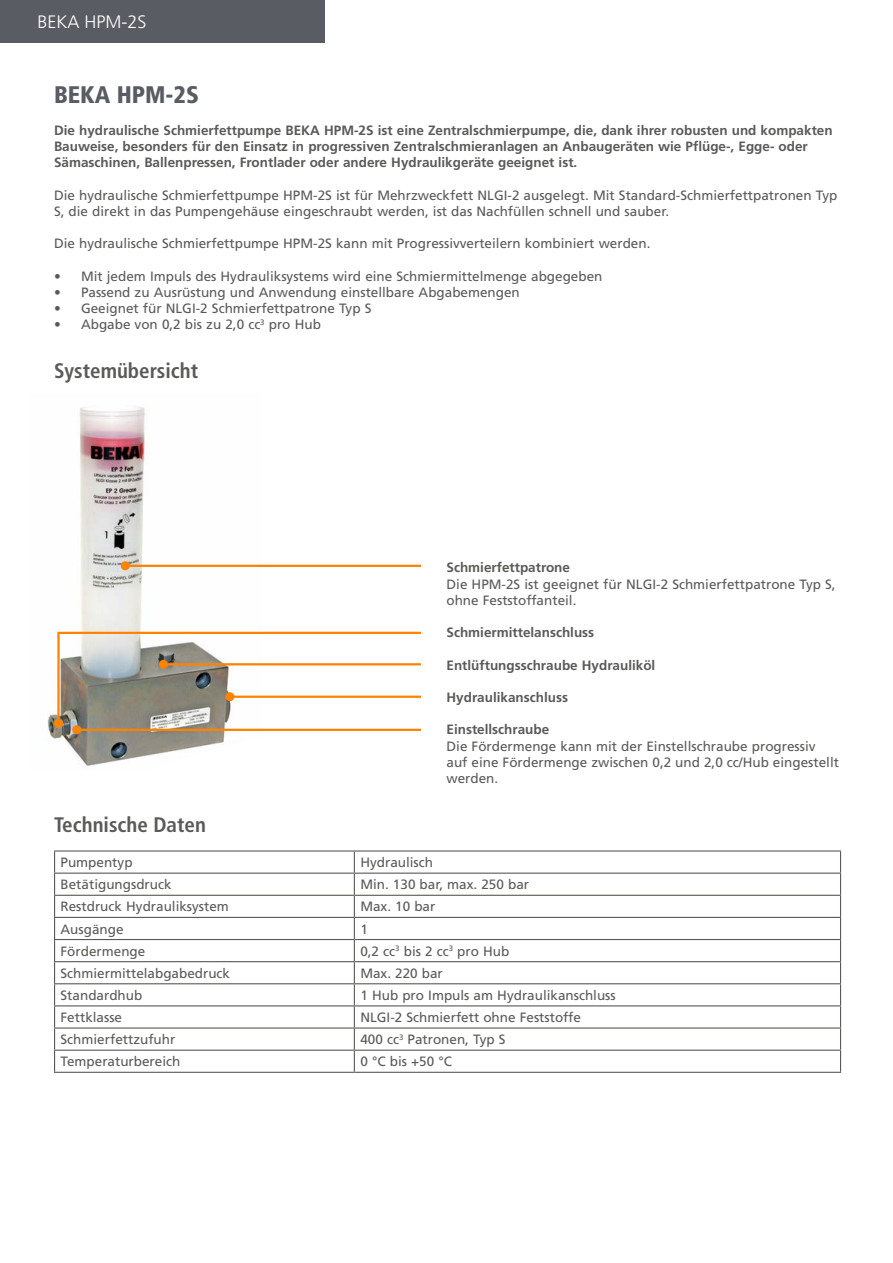
<style>
.page{position:relative;width:893px;height:1263px;background:#fff}
.page>*{position:absolute;margin:0;border:0;box-sizing:border-box;transform-origin:0 0}
.t1{font:900 condensed 24px "Frutiger LT Std";color:#5a5c63}
.t2{font:700 condensed 21px "Frutiger LT Std";color:#5a5a59}
.t3{font:300 18px "Frutiger LT Std";color:#fff}
.t4{font:13.5px/16.2px "Frutiger LT Std";color:#5a5a59}
.t5{font:700 13.5px/16.2px "Frutiger LT Std";color:#5a5a59}
</style>
<div class="page">
<img style="left:47px;top:406px;width:214px;height:360px">
<svg style="left:56px;top:631px;width:365px;height:95px"></svg>
<div style="left:54px;top:719px;width:9px;height:9px;background:#ff8300;border-radius:50%"></div>
<hr style="left:77px;top:729px;width:344px;height:2px;background:#ff8300">
<div style="left:72px;top:725px;width:9px;height:9px;background:#ff8300;border-radius:50%"></div>
<hr style="left:125px;top:565px;width:296px;height:2px;background:#ff8300">
<div style="left:121px;top:561px;width:9px;height:9px;background:#ff8300;border-radius:50%"></div>
<hr style="left:164px;top:663px;width:257px;height:2px;background:#ff8300">
<div style="left:159px;top:660px;width:9px;height:9px;background:#ff8300;border-radius:50%"></div>
<hr style="left:230px;top:696px;width:191px;height:2px;background:#ff8300">
<div style="left:225px;top:692px;width:9px;height:9px;background:#ff8300;border-radius:50%"></div>
<hr style="left:54px;top:850px;width:300px;height:1px;background:#5a5a59">
<hr style="left:354px;top:850px;width:487px;height:1px;background:#5a5a59">
<hr style="left:54px;top:872px;width:300px;height:2px;background:#5a5a59">
<hr style="left:354px;top:872px;width:487px;height:2px;background:#5a5a59">
<hr style="left:54px;top:895px;width:300px;height:1px;background:#5a5a59">
<hr style="left:354px;top:895px;width:487px;height:1px;background:#5a5a59">
<hr style="left:54px;top:917px;width:300px;height:1px;background:#5a5a59">
<hr style="left:354px;top:917px;width:487px;height:1px;background:#5a5a59">
<hr style="left:54px;top:939px;width:300px;height:1px;background:#5a5a59">
<hr style="left:354px;top:939px;width:487px;height:1px;background:#5a5a59">
<hr style="left:54px;top:961px;width:300px;height:1px;background:#5a5a59">
<hr style="left:354px;top:961px;width:487px;height:1px;background:#5a5a59">
<hr style="left:54px;top:983px;width:300px;height:1px;background:#5a5a59">
<hr style="left:354px;top:983px;width:487px;height:1px;background:#5a5a59">
<hr style="left:54px;top:1005px;width:300px;height:1px;background:#5a5a59">
<hr style="left:354px;top:1005px;width:487px;height:1px;background:#5a5a59">
<hr style="left:54px;top:1027px;width:300px;height:1px;background:#5a5a59">
<hr style="left:354px;top:1027px;width:487px;height:1px;background:#5a5a59">
<hr style="left:54px;top:1049px;width:300px;height:2px;background:#5a5a59">
<svg style="left:54px;top:851px;width:1px;height:221px"></svg>
<hr style="left:354px;top:1049px;width:487px;height:2px;background:#5a5a59">
<svg style="left:354px;top:851px;width:1px;height:221px"></svg>
<svg style="left:840px;top:851px;width:1px;height:221px"></svg>
<hr style="left:54px;top:1072px;width:300px;height:1px;background:#5a5a59">
<hr style="left:354px;top:1072px;width:487px;height:1px;background:#5a5a59">
<div style="left:0;top:0;width:325px;height:43px;background:#5a5c63"></div>
<h3 class="t3" style="left:38px;top:12px;width:111px">BEKA HPM-2S</h3>
<h1 class="t1" style="left:54px;top:80px;width:146px">BEKA HPM-2S</h1>
<p class="t5" style="left:54px;top:122px;width:780px">Die hydraulische Schmierfettpumpe BEKA HPM-2S ist eine Zentralschmierpumpe, die, dank ihrer robusten und kompakten<br>Bauweise, besonders für den Einsatz in progressiven Zentralschmieranlagen an Anbaugeräten wie Pflüge-, Egge- oder<br>Sämaschinen, Ballenpressen, Frontlader oder andere Hydraulikgeräte geeignet ist.</p>
<p class="t4" style="left:54px;top:187px;width:785px">Die hydraulische Schmierfettpumpe HPM-2S ist für Mehrzweckfett NLGI-2 ausgelegt. Mit Standard-Schmierfettpatronen Typ<br>S, die direkt in das Pumpengehäuse eingeschraubt werden, ist das Nachfüllen schnell und sauber.</p>
<p class="t4" style="left:54px;top:236px;width:598px">Die hydraulische Schmierfettpumpe HPM-2S kann mit Progressivverteilern kombiniert werden.</p>
<p class="t4" style="left:54px;top:268px;width:550px">• Mit jedem Impuls des Hydrauliksystems wird eine Schmiermittelmenge abgegeben</p>
<p class="t4" style="left:54px;top:284px;width:467px">• Passend zu Ausrüstung und Anwendung einstellbare Abgabemengen</p>
<p class="t4" style="left:54px;top:300px;width:319px">• Geeignet für NLGI-2 Schmierfettpatrone Typ S</p>
<p class="t4" style="left:54px;top:317px;width:268px">• Abgabe von 0,2 bis zu 2,0 cc<sup>3</sup> pro Hub</p>
<h2 class="t2" style="left:54px;top:358px;width:146px">Systemübersicht</h2>
<p class="t5" style="left:446px;top:560px;width:125px">Schmierfettpatrone</p>
<p class="t4" style="left:446px;top:576px;width:391px">Die HPM-2S ist geeignet für NLGI-2 Schmierfettpatrone Typ S, ohne Feststoffanteil.</p>
<p class="t5" style="left:446px;top:624px;width:149px">Schmiermittelanschluss</p>
<p class="t5" style="left:446px;top:657px;width:210px">Entlüftungsschraube Hydrauliköl</p>
<p class="t5" style="left:446px;top:689px;width:123px">Hydraulikanschluss</p>
<p class="t5" style="left:446px;top:722px;width:104px">Einstellschraube</p>
<p class="t4" style="left:446px;top:738px;width:394px">Die Fördermenge kann mit der Einstellschraube progressiv auf eine Fördermenge zwischen 0,2 und 2,0 cc/Hub eingestellt werden.</p>
<h2 class="t2" style="left:54px;top:812px;width:153px">Technische Daten</h2>
<p class="t4" style="left:61px;top:854px;width:74px">Pumpentyp</p>
<p class="t4" style="left:360px;top:854px;width:74px">Hydraulisch</p>
<p class="t4" style="left:61px;top:876px;width:113px">Betätigungsdruck</p>
<p class="t4" style="left:360px;top:876px;width:170px">Min. 130 bar, max. 250 bar</p>
<p class="t4" style="left:61px;top:899px;width:170px">Restdruck Hydrauliksystem</p>
<p class="t4" style="left:360px;top:899px;width:77px">Max. 10 bar</p>
<p class="t4" style="left:61px;top:921px;width:65px">Ausgänge</p>
<p class="t4" style="left:360px;top:921px;width:9px">1</p>
<p class="t4" style="left:61px;top:943px;width:86px">Fördermenge</p>
<p class="t4" style="left:360px;top:943px;width:151px">0,2 cc<sup>3</sup> bis 2 cc<sup>3</sup> pro Hub</p>
<p class="t4" style="left:61px;top:965px;width:171px">Schmiermittelabgabedruck</p>
<p class="t4" style="left:360px;top:965px;width:84px">Max. 220 bar</p>
<p class="t4" style="left:61px;top:987px;width:83px">Standardhub</p>
<p class="t4" style="left:360px;top:987px;width:257px">1 Hub pro Impuls am Hydraulikanschluss</p>
<p class="t4" style="left:61px;top:1009px;width:63px">Fettklasse</p>
<p class="t4" style="left:360px;top:1009px;width:222px">NLGI-2 Schmierfett ohne Feststoffe</p>
<p class="t4" style="left:61px;top:1031px;width:116px">Schmierfettzufuhr</p>
<p class="t4" style="left:360px;top:1031px;width:147px">400 cc<sup>3</sup> Patronen, Typ S</p>
<p class="t4" style="left:61px;top:1053px;width:121px">Temperaturbereich</p>
<p class="t4" style="left:360px;top:1053px;width:93px">0 °C bis +50 °C</p>
</div>
